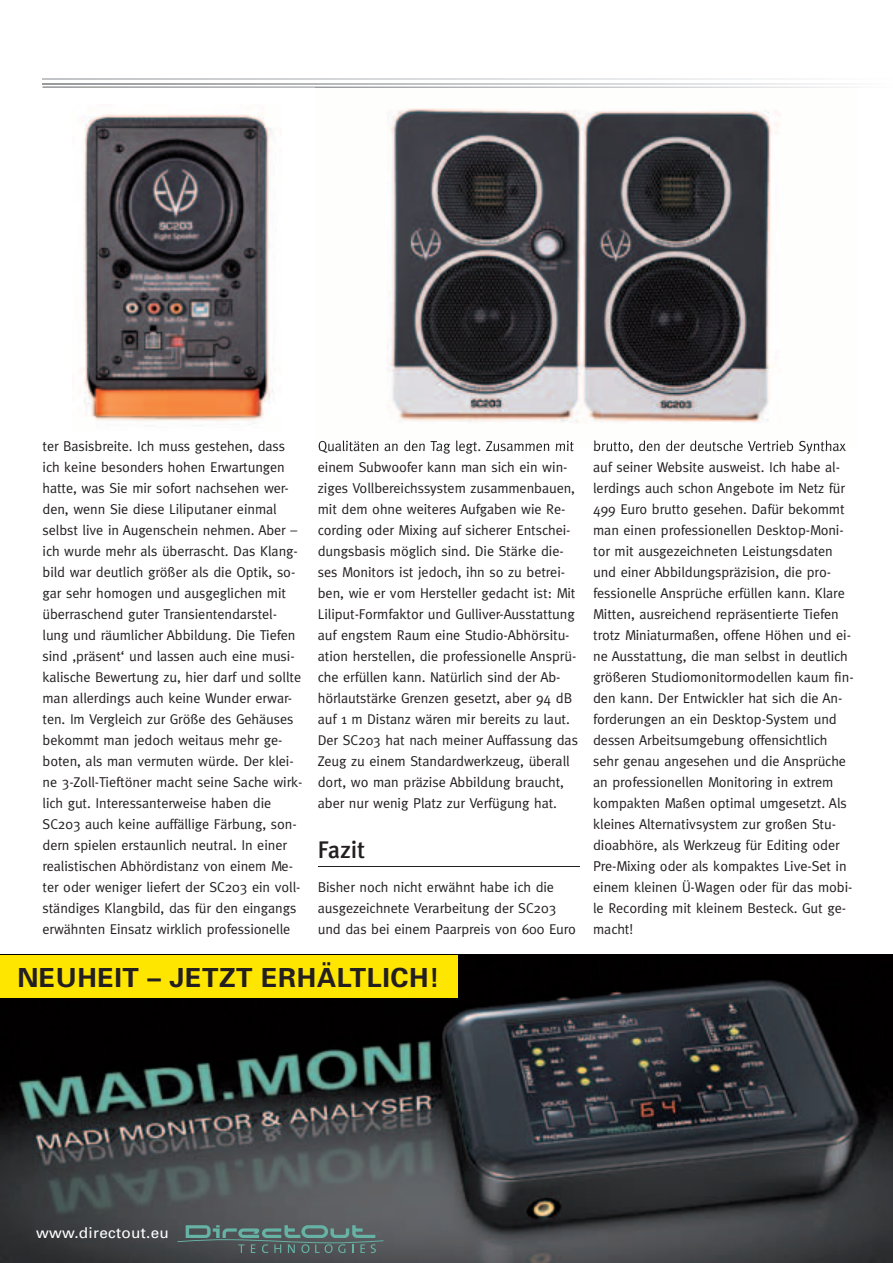
<style>
.page{position:relative;width:893px;height:1263px;background:#fff}
.page>*{position:absolute;margin:0;border:0;box-sizing:border-box;transform-origin:0 0}
.t1{font:700 26.25px "Univers";letter-spacing:.02em;color:#231f20}
.t2{font:500 24px "Meta";letter-spacing:-.01em;color:#231f20}
.t3{font:14.85px "Univers";letter-spacing:.02em;color:#fff}
.t4{font:14.25px/21px "Meta";letter-spacing:-.005em;color:#231f20}
</style>
<div class="page">
<svg style="left:43px;top:83px;width:789px;height:2px"></svg>
<svg style="left:43px;top:87px;width:273px;height:1px"></svg>
<svg style="left:43px;top:79px;width:731px;height:1px"></svg>
<img style="left:0;top:955px;width:893px;height:308px">
<svg style="left:177px;top:1225px;width:206px;height:28px"></svg>
<div style="left:0;top:955px;width:457px;height:42px;background:#ffe601"></div>
<img style="left:80px;top:113px;width:194px;height:313px">
<hr style="left:318px;top:866px;width:261px;height:1px;background:#231f20">
<img style="left:316px;top:87px;width:538px;height:361px">
<img style="left:319px;top:440px;width:255px;height:8px">
<img style="left:594px;top:440px;width:252px;height:8px">
<p class="t4" style="left:43px;top:435px;width:261px">ter Basisbreite. Ich muss gestehen, dass ich keine besonders hohen Erwartungen hatte, was Sie mir sofort nachsehen wer&shy;den, wenn Sie diese Liliputaner einmal selbst live in Augenschein nehmen. Aber – ich wurde mehr als überrascht. Das Klang&shy;bild war deutlich größer als die Optik, so&shy;gar sehr homogen und ausgeglichen mit überraschend guter Transientendarstel&shy;lung und räumlicher Abbildung. Die Tiefen sind ‚präsent‘ und lassen auch eine musi&shy;kalische Bewertung zu, hier darf und sollte man allerdings auch keine Wunder erwar&shy;ten. Im Vergleich zur Größe des Gehäuses bekommt man jedoch weitaus mehr ge&shy;boten, als man vermuten würde. Der klei&shy;ne 3-Zoll-Tieftöner macht seine Sache wirk&shy;lich gut. Interessanterweise haben die SC203 auch keine auffällige Färbung, son&shy;dern spielen erstaunlich neutral. In einer realistischen Abhördistanz von einem Me&shy;ter oder weniger liefert der SC203 ein voll&shy;ständiges Klangbild, das für den eingangs erwähnten Einsatz wirklich professionelle</p>
<p class="t4" style="left:318px;top:435px;width:262px">Qualitäten an den Tag legt. Zusammen mit einem Subwoofer kann man sich ein win&shy;ziges Vollbereichssystem zusammenbauen, mit dem ohne weiteres Aufgaben wie Re&shy;cording oder Mixing auf sicherer Entschei&shy;dungsbasis möglich sind. Die Stärke die&shy;ses Monitors ist jedoch, ihn so zu betrei&shy;ben, wie er vom Hersteller gedacht ist: Mit Liliput-Formfaktor und Gulliver-Ausstattung auf engstem Raum eine Studio-Abhörsitu&shy;ation herstellen, die professionelle Ansprü&shy;che erfüllen kann. Natürlich sind der Ab&shy;hörlautstärke Grenzen gesetzt, aber 94 dB auf 1 m Distanz wären mir bereits zu laut.<br>Der SC203 hat nach meiner Auffassung das Zeug zu einem Standardwerkzeug, überall dort, wo man präzise Abbildung braucht, aber nur wenig Platz zur Verfügung hat.</p>
<h2 class="t2" style="left:318px;top:835px;width:49px">Fazit</h2>
<p class="t4" style="left:318px;top:876px;width:260px">Bisher noch nicht erwähnt habe ich die ausgezeichnete Verarbeitung der SC203 und das bei einem Paarpreis von 600 Euro</p>
<h1 class="t1" style="left:17px;top:961px;width:424px">NEUHEIT – JETZT ERHÄLTLICH!</h1>
<p class="t4" style="left:593px;top:435px;width:262px">brutto, den der deutsche Vertrieb Synthax auf seiner Website ausweist. Ich habe al&shy;lerdings auch schon Angebote im Netz für 499 Euro brutto gesehen. Dafür bekommt man einen professionellen Desktop-Moni&shy;tor mit ausgezeichneten Leistungsdaten und einer Abbildungspräzision, die pro&shy;fessionelle Ansprüche erfüllen kann. Klare Mitten, ausreichend repräsentierte Tiefen trotz Miniaturmaßen, offene Höhen und ei&shy;ne Ausstattung, die man selbst in deutlich größeren Studiomonitormodellen kaum fin&shy;den kann. Der Entwickler hat sich die An&shy;forderungen an ein Desktop-System und dessen Arbeitsumgebung offensichtlich sehr genau angesehen und die Ansprüche an professionellen Monitoring in extrem kompakten Maßen optimal umgesetzt. Als kleines Alternativsystem zur großen Stu&shy;dioabhöre, als Werkzeug für Editing oder Pre-Mixing oder als kompaktes Live-Set in einem kleinen Ü-Wagen oder für das mobi&shy;le Recording mit kleinem Besteck. Gut ge&shy;macht!</p>
<p class="t3" style="left:36px;top:1223px;width:134px">www.directout.eu</p>
</div>
